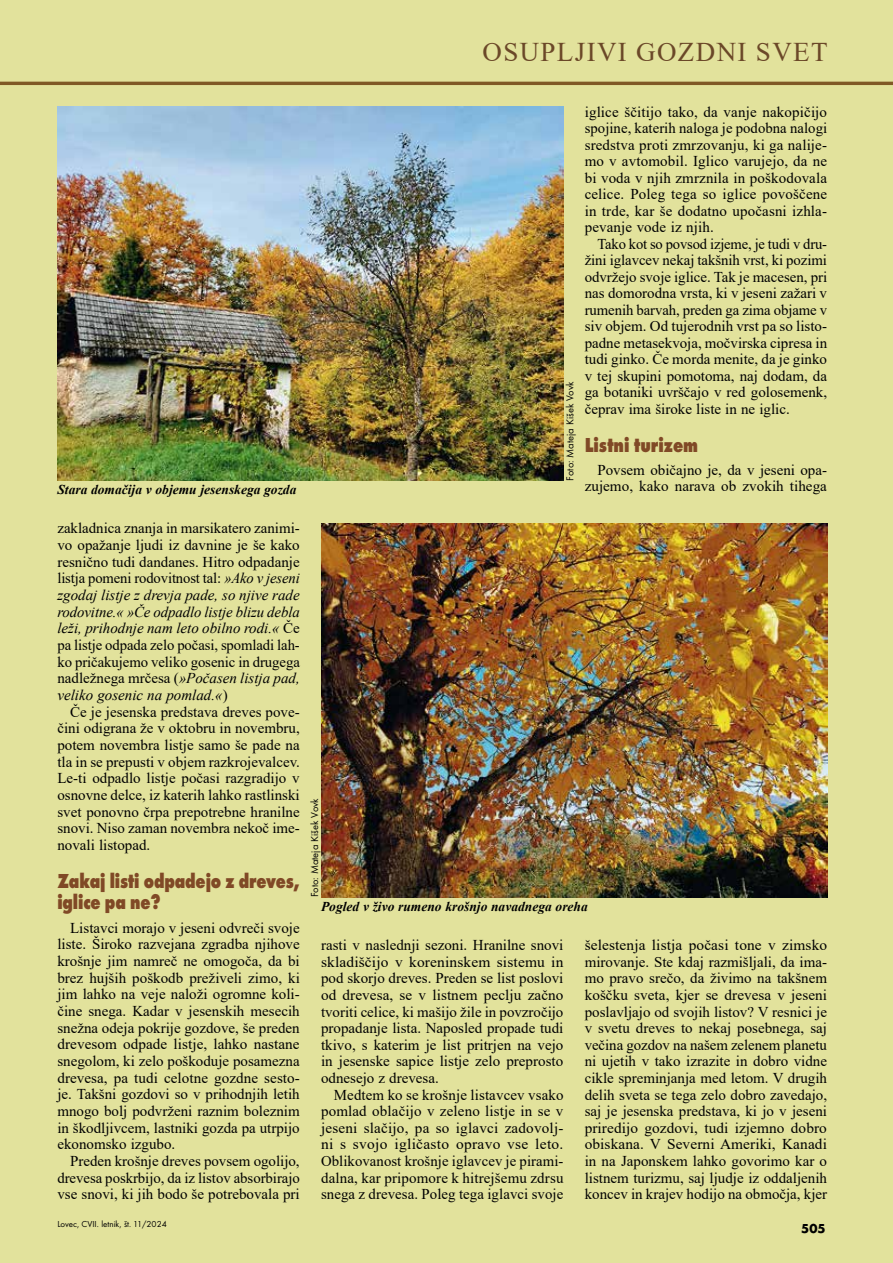
<style>
.page{position:relative;width:893px;height:1263px;background:#e2e29c}
.page>*{position:absolute;margin:0;border:0;box-sizing:border-box;transform-origin:0 0}
.t1{font:27px "Times New Roman";letter-spacing:.05em;color:#6b4828}
.t2{font:700 21px/21.1px "Futura TEE Extr";letter-spacing:-.01em;color:#804926;scale:.79 1}
.t3{font:700 21px "Futura TEE Extr";letter-spacing:-.01em;color:#804926;scale:.8 1}
.t4{font:15px/16.6px "Times New Roman";color:#000;text-align:justify}
.t5{font:italic 700 13.5px "Times New Roman";color:#000}
.t6{font:700 13.5px "Futura TEE";color:#000}
.t7{font:10.5px "Futura TEE";color:#000}
.t8{font:9px "Futura TEE";color:#000}
.s1{font-style:italic}
</style>
<div class="page">
<hr style="left:0;top:82px;width:893px;height:3px;background:#805926">
<img style="left:57px;top:106px;width:506px;height:374px">
<img style="left:321px;top:523px;width:506px;height:374px">
<h1 class="t1" style="left:483px;top:33px;width:346px">OSUPLJIVI GOZDNI SVET</h1>
<p class="t5" style="left:57px;top:480px;width:241px">Stara domačija v objemu jesenskega gozda</p>
<p class="t4" style="left:57px;top:520px;width:244px">zakladnica znanja in marsikatero zanimi&shy;vo opažanje ljudi iz davnine je še kako resnično tudi dandanes. Hitro odpadanje listja pomeni rodovitnost tal: <span class="s1">»Ako v jeseni zgodaj listje z drevja pade, so njive rade rodovitne.« »Če odpadlo listje blizu debla leži, prihodnje nam leto obilno rodi.«</span> Če pa listje odpada zelo počasi, spomladi lah&shy;ko pričakujemo veliko gosenic in drugega nadležnega mrčesa (<span class="s1">»Počasen listja pad, veliko gosenic na pomlad.«</span>)</p>
<p class="t4" style="left:57px;top:703px;width:244px;text-indent:13px">Če je jesenska predstava dreves pove&shy;čini odigrana že v oktobru in novembru, potem novembra listje samo še pade na tla in se prepusti v objem razkrojevalcev.<br>Le-ti odpadlo listje počasi razgradijo v osnovne delce, iz katerih lahko rastlinski svet ponovno črpa prepotrebne hranilne snovi. Niso zaman novembra nekoč ime&shy;novali listopad.</p>
<h2 class="t2" style="left:57px;top:870px;width:308px">Zakaj listi odpadejo z dreves, iglice pa ne?</h2>
<p class="t4" style="left:57px;top:919px;width:244px;text-indent:13px">Listavci morajo v jeseni odvreči svoje liste. Široko razvejana zgradba njihove krošnje jim namreč ne omogoča, da bi brez hujših poškodb preživeli zimo, ki jim lahko na veje naloži ogromne koli&shy;čine snega. Kadar v jesenskih mesecih snežna odeja pokrije gozdove, še preden drevesom odpade listje, lahko nastane snegolom, ki zelo poškoduje posamezna drevesa, pa tudi celotne gozdne sesto&shy;je. Takšni gozdovi so v prihodnjih letih mnogo bolj podvrženi raznim boleznim in škodljivcem, lastniki gozda pa utrpijo ekonomsko izgubo.</p>
<p class="t4" style="left:57px;top:1152px;width:244px;text-indent:13px">Preden krošnje dreves povsem ogolijo, drevesa poskrbijo, da iz listov absorbirajo vse snovi, ki jih bodo še potrebovala pri</p>
<p class="t8" style="left:57px;top:1219px;width:111px">Lovec, CVII. letnik, št. 11/2024</p>
<p class="t7" style="left:309px;top:897px;width:100px;rotate:-90deg">Foto: Mateja Kišek Vovk</p>
<p class="t7" style="left:564px;top:480px;width:100px;rotate:-90deg">Foto: Mateja Kišek Vovk</p>
<p class="t4" style="left:585px;top:103px;width:244px">iglice ščitijo tako, da vanje nakopičijo spojine, katerih naloga je podobna nalogi sredstva proti zmrzovanju, ki ga nalije&shy;mo v avtomobil. Iglico varujejo, da ne bi voda v njih zmrznila in poškodovala celice. Poleg tega so iglice povoščene in trde, kar še dodatno upočasni izhla&shy;pevanje vode iz njih.</p>
<p class="t4" style="left:585px;top:235px;width:244px;text-indent:13px">Tako kot so povsod izjeme, je tudi v dru&shy;žini iglavcev nekaj takšnih vrst, ki pozimi odvržejo svoje iglice. Tak je macesen, pri nas domorodna vrsta, ki v jeseni zažari v rumenih barvah, preden ga zima objame v siv objem. Od tujerodnih vrst pa so listo&shy;padne metasekvoja, močvirska cipresa in tudi ginko. Če morda menite, da je ginko v tej skupini pomotoma, naj dodam, da ga botaniki uvrščajo v red golosemenk, čeprav ima široke liste in ne iglic.</p>
<h2 class="t3" style="left:585px;top:432px;width:143px">Listni turizem</h2>
<p class="t4" style="left:585px;top:461px;width:244px;text-align:right">Povsem običajno je, da v jeseni opa&shy;zujemo, kako narava ob zvokih tihega</p>
<p class="t5" style="left:321px;top:897px;width:268px">Pogled v živo rumeno krošnjo navadnega oreha</p>
<p class="t4" style="left:585px;top:936px;width:244px">šelestenja listja počasi tone v zimsko mirovanje. Ste kdaj razmišljali, da ima&shy;mo pravo srečo, da živimo na takšnem koščku sveta, kjer se drevesa v jeseni poslavljajo od svojih listov? V resnici je v svetu dreves to nekaj posebnega, saj večina gozdov na našem zelenem planetu ni ujetih v tako izrazite in dobro vidne cikle spreminjanja med letom. V drugih delih sveta se tega zelo dobro zavedajo, saj je jesenska predstava, ki jo v jeseni priredijo gozdovi, tudi izjemno dobro obiskana. V Severni Ameriki, Kanadi in na Japonskem lahko govorimo kar o listnem turizmu, saj ljudje iz oddaljenih koncev in krajev hodijo na območja, kjer</p>
<p class="t4" style="left:321px;top:936px;width:244px">rasti v naslednji sezoni. Hranilne snovi skladiščijo v koreninskem sistemu in pod skorjo dreves. Preden se list poslovi od drevesa, se v listnem peclju začno tvoriti celice, ki mašijo žile in povzročijo propadanje lista. Naposled propade tudi tkivo, s katerim je list pritrjen na vejo in jesenske sapice listje zelo preprosto odnesejo z drevesa.</p>
<p class="t4" style="left:321px;top:1086px;width:244px;text-indent:13px">Medtem ko se krošnje listavcev vsako pomlad oblačijo v zeleno listje in se v jeseni slačijo, pa so iglavci zadovolj&shy;ni s svojo igličasto opravo vse leto.<br>Oblikovanost krošnje iglavcev je pirami&shy;dalna, kar pripomore k hitrejšemu zdrsu snega z drevesa. Poleg tega iglavci svoje</p>
<p class="t6" style="left:801px;top:1220px;width:26px">505</p>
</div>
